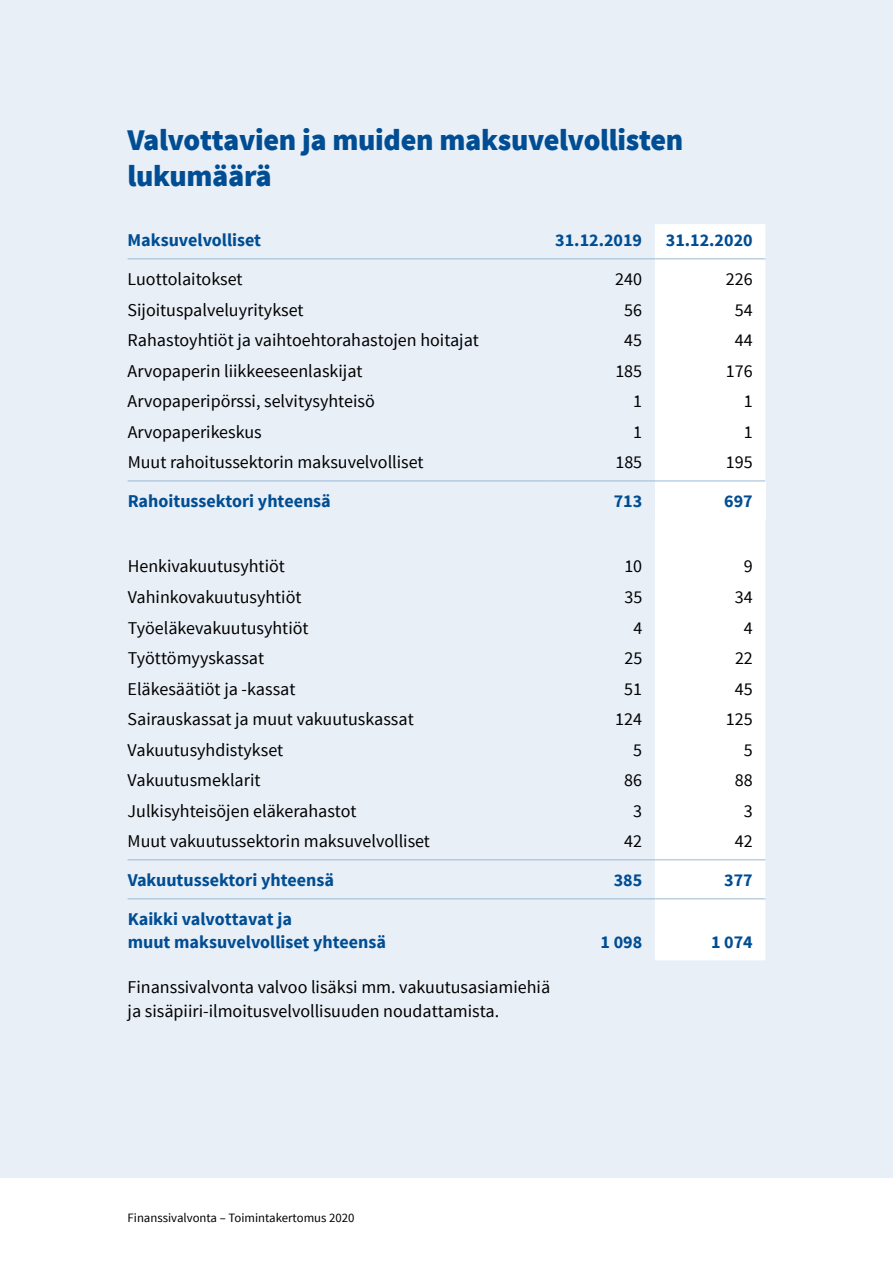
<style>
.page{position:relative;width:893px;height:1263px;background:#fff}
.page>*{position:absolute;margin:0;border:0;box-sizing:border-box;transform-origin:0 0}
.Otsikko_1{font:900 30px/36px "Source Sans Pro";letter-spacing:-.01em;color:#004d93}
.Leipäteksti{font:18px/24px "Source Sans Pro";color:#000}
.Otsikko_3{font:700 18px/22.5px "Source Sans Pro";color:#004d93}
.Leipäteksti-2{font:700 18px "Source Sans Pro";color:#004d93}
.t1{font:12.75px "Source Sans Pro";color:#000}
</style>
<div class="page">
<div style="left:0;top:0;width:893px;height:1178px;background:#e8eff7"></div>
<div style="left:655px;top:224px;width:110px;height:736px;background:#fff"></div>
<div style="left:655px;top:481px;width:110px;height:39px;background:#fff"></div>
<hr style="left:544px;top:480px;width:111px;height:1px;background:#99b8d4">
<hr style="left:655px;top:480px;width:110px;height:1px;background:#99b8d4">
<hr style="left:128px;top:480px;width:416px;height:1px;background:#99b8d4">
<hr style="left:128px;top:258px;width:416px;height:1px;background:#99b8d4">
<hr style="left:544px;top:258px;width:111px;height:1px;background:#99b8d4">
<hr style="left:655px;top:258px;width:110px;height:1px;background:#99b8d4">
<hr style="left:128px;top:859px;width:416px;height:1px;background:#99b8d4">
<hr style="left:544px;top:859px;width:111px;height:1px;background:#99b8d4">
<hr style="left:655px;top:859px;width:110px;height:1px;background:#99b8d4">
<hr style="left:128px;top:898px;width:416px;height:1px;background:#99b8d4">
<hr style="left:544px;top:898px;width:111px;height:1px;background:#99b8d4">
<hr style="left:655px;top:898px;width:110px;height:1px;background:#99b8d4">
<h1 class="Otsikko_1" style="left:128px;top:123px;width:557px">Valvottavien ja muiden maksuvelvollisten lukumäärä</h1>
<h3 class="Otsikko_3" style="left:128px;top:230px;width:135px">Maksuvelvolliset</h3>
<h3 class="Otsikko_3" style="left:555px;top:230px;width:88px">31.12.2019</h3>
<h3 class="Otsikko_3" style="left:666px;top:230px;width:88px">31.12.2020</h3>
<p class="Leipäteksti" style="left:128px;top:267px;width:116px">Luottolaitokset</p>
<p class="Leipäteksti" style="left:615px;top:267px;width:28px">240</p>
<p class="Leipäteksti" style="left:726px;top:267px;width:28px">226</p>
<p class="Leipäteksti" style="left:128px;top:298px;width:177px">Sijoituspalveluyritykset</p>
<p class="Leipäteksti" style="left:624px;top:298px;width:19px">56</p>
<p class="Leipäteksti" style="left:735px;top:298px;width:19px">54</p>
<p class="Leipäteksti" style="left:128px;top:328px;width:353px">Rahastoyhtiöt ja vaihtoehtorahastojen hoitajat</p>
<p class="Leipäteksti" style="left:624px;top:328px;width:19px">45</p>
<p class="Leipäteksti" style="left:735px;top:328px;width:19px">44</p>
<p class="Leipäteksti" style="left:128px;top:359px;width:236px">Arvopaperin liikkeeseenlaskijat</p>
<p class="Leipäteksti" style="left:615px;top:359px;width:28px">185</p>
<p class="Leipäteksti" style="left:726px;top:359px;width:28px">176</p>
<p class="Leipäteksti" style="left:128px;top:389px;width:249px">Arvopaperipörssi, selvitysyhteisö</p>
<p class="Leipäteksti" style="left:633px;top:389px;width:10px">1</p>
<p class="Leipäteksti" style="left:744px;top:389px;width:10px">1</p>
<p class="Leipäteksti" style="left:128px;top:420px;width:136px">Arvopaperikeskus</p>
<p class="Leipäteksti" style="left:633px;top:420px;width:10px">1</p>
<p class="Leipäteksti" style="left:744px;top:420px;width:10px">1</p>
<p class="Leipäteksti" style="left:128px;top:450px;width:297px">Muut rahoitussektorin maksuvelvolliset</p>
<p class="Leipäteksti" style="left:615px;top:450px;width:28px">185</p>
<p class="Leipäteksti" style="left:726px;top:450px;width:28px">195</p>
<h3 class="Otsikko_3" style="left:128px;top:491px;width:205px">Rahoitussektori yhteensä</h3>
<p class="Leipäteksti-2" style="left:614px;top:490px;width:30px">713</p>
<p class="Leipäteksti-2" style="left:724px;top:490px;width:30px">697</p>
<p class="Leipäteksti" style="left:128px;top:555px;width:159px">Henkivakuutusyhtiöt</p>
<p class="Leipäteksti" style="left:624px;top:555px;width:19px">10</p>
<p class="Leipäteksti" style="left:744px;top:555px;width:10px">9</p>
<p class="Leipäteksti" style="left:128px;top:585px;width:175px">Vahinkovakuutusyhtiöt</p>
<p class="Leipäteksti" style="left:624px;top:585px;width:19px">35</p>
<p class="Leipäteksti" style="left:735px;top:585px;width:19px">34</p>
<p class="Leipäteksti" style="left:128px;top:616px;width:182px">Työeläkevakuutusyhtiöt</p>
<p class="Leipäteksti" style="left:633px;top:616px;width:10px">4</p>
<p class="Leipäteksti" style="left:744px;top:616px;width:10px">4</p>
<p class="Leipäteksti" style="left:128px;top:646px;width:138px">Työttömyyskassat</p>
<p class="Leipäteksti" style="left:624px;top:646px;width:19px">25</p>
<p class="Leipäteksti" style="left:735px;top:646px;width:19px">22</p>
<p class="Leipäteksti" style="left:128px;top:677px;width:169px">Eläkesäätiöt ja -kassat</p>
<p class="Leipäteksti" style="left:624px;top:677px;width:19px">51</p>
<p class="Leipäteksti" style="left:735px;top:677px;width:19px">45</p>
<p class="Leipäteksti" style="left:128px;top:707px;width:288px">Sairauskassat ja muut vakuutuskassat</p>
<p class="Leipäteksti" style="left:615px;top:707px;width:28px">124</p>
<p class="Leipäteksti" style="left:726px;top:707px;width:28px">125</p>
<p class="Leipäteksti" style="left:128px;top:738px;width:157px">Vakuutusyhdistykset</p>
<p class="Leipäteksti" style="left:633px;top:738px;width:10px">5</p>
<p class="Leipäteksti" style="left:744px;top:738px;width:10px">5</p>
<p class="Leipäteksti" style="left:128px;top:768px;width:134px">Vakuutusmeklarit</p>
<p class="Leipäteksti" style="left:624px;top:768px;width:19px">86</p>
<p class="Leipäteksti" style="left:735px;top:768px;width:19px">88</p>
<p class="Leipäteksti" style="left:128px;top:799px;width:231px">Julkisyhteisöjen eläkerahastot</p>
<p class="Leipäteksti" style="left:633px;top:799px;width:10px">3</p>
<p class="Leipäteksti" style="left:744px;top:799px;width:10px">3</p>
<p class="Leipäteksti" style="left:128px;top:829px;width:304px">Muut vakuutussektorin maksuvelvolliset</p>
<p class="Leipäteksti" style="left:624px;top:829px;width:19px">42</p>
<p class="Leipäteksti" style="left:735px;top:829px;width:19px">42</p>
<h3 class="Otsikko_3" style="left:128px;top:869px;width:208px">Vakuutussektori yhteensä</h3>
<h3 class="Otsikko_3" style="left:614px;top:869px;width:30px">385</h3>
<h3 class="Otsikko_3" style="left:724px;top:869px;width:30px">377</h3>
<h3 class="Otsikko_3" style="left:128px;top:908px;width:260px">Kaikki valvottavat ja<br>muut maksuvelvolliset yhteensä</h3>
<h3 class="Otsikko_3" style="left:600px;top:931px;width:43px">1 098</h3>
<h3 class="Otsikko_3" style="left:711px;top:931px;width:43px">1 074</h3>
<p class="Leipäteksti" style="left:128px;top:975px;width:424px">Finanssivalvonta valvoo lisäksi mm. vakuutusasiamiehiä ja sisäpiiri-ilmoitusvelvollisuuden noudattamista.</p>
<p class="t1" style="left:128px;top:1210px;width:228px">Finanssivalvonta – Toimintakertomus 2020</p>
</div>
